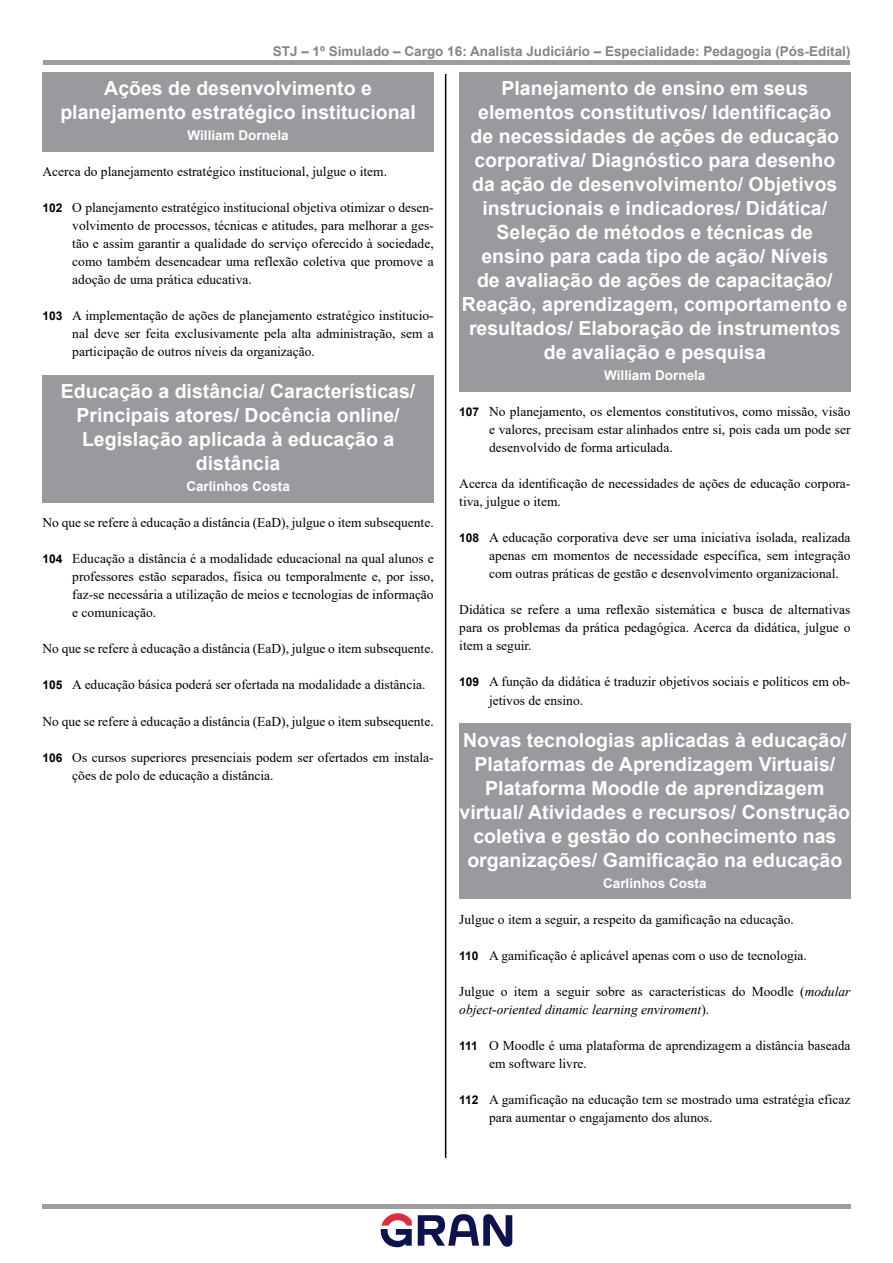
<style>
.page{position:relative;width:893px;height:1263px;background:#fff}
.page>*{position:absolute;margin:0;border:0;box-sizing:border-box;transform-origin:0 0}
.TÍTULO_1_-_PRIMÁRIO__Lei_e_Texto{font:700 19.5px/24px "Arial";color:#fff;text-align:center}
.t1{font:13.5px/18px "Times New Roman";color:#000;text-align:justify}
.t2{font:700 13.5px "Arial";color:#868389}
.TÍTULO_2_-_SECUNDÁRIO{font:700 13.5px "Arial";color:#fff}
.s1{font-family:"Arial";font-weight:700;font-size:12px}
.s2{font-style:italic}
</style>
<div class="page">
<hr style="left:445px;top:74px;width:1px;height:1084px;background:#000">
<div style="left:43px;top:60px;width:807px;height:5px;background:#9d9d9d"></div>
<hr style="left:42px;top:1204px;width:809px;height:4px;background:#9d9d9d">
<svg style="left:381px;top:1213px;width:31px;height:34px"></svg>
<svg style="left:418px;top:1214px;width:94px;height:33px"></svg>
<div style="left:43px;top:73px;width:391px;height:59px;background:#9b999e"></div>
<div style="left:43px;top:122px;width:391px;height:30px;background:#9b999e"></div>
<div style="left:43px;top:376px;width:391px;height:107px;background:#9b999e"></div>
<div style="left:43px;top:473px;width:391px;height:30px;background:#9b999e"></div>
<div style="left:459px;top:73px;width:391px;height:299px;background:#9b999e"></div>
<div style="left:459px;top:362px;width:391px;height:30px;background:#9b999e"></div>
<div style="left:459px;top:724px;width:391px;height:155px;background:#9b999e"></div>
<div style="left:459px;top:869px;width:391px;height:30px;background:#9b999e"></div>
<p class="t2" style="left:273px;top:41px;width:579px">STJ – 1º Simulado – Cargo 16: Analista Judiciário – Especialidade: Pedagogia (Pós-Edital)</p>
<p class="TÍTULO_1_-_PRIMÁRIO__Lei_e_Texto" style="left:60px;top:77px;width:357px">Ações de desenvolvimento e planejamento estratégico institucional</p>
<p class="TÍTULO_2_-_SECUNDÁRIO" style="left:188px;top:126px;width:103px">William Dornela</p>
<p class="t1" style="left:43px;top:162px;width:346px">Acerca do planejamento estratégico institucional, julgue o item.</p>
<p class="t1" style="left:72px;top:198px;width:363px;text-indent:-30px"><span class="s1">102</span> O planejamento estratégico institucional objetiva otimizar o desen&shy;volvimento de processos, técnicas e atitudes, para melhorar a ges&shy;tão e assim garantir a qualidade do serviço oferecido à sociedade, como também desencadear uma reflexão coletiva que promove a adoção de uma prática educativa.</p>
<p class="t1" style="left:72px;top:306px;width:363px;text-indent:-30px"><span class="s1">103</span> A implementação de ações de planejamento estratégico institucio&shy;nal deve ser feita exclusivamente pela alta administração, sem a participação de outros níveis da organização.</p>
<p class="TÍTULO_1_-_PRIMÁRIO__Lei_e_Texto" style="left:61px;top:380px;width:356px">Educação a distância/ Características/<br>Principais atores/ Docência online/<br>Legislação aplicada à educação a distância</p>
<p class="TÍTULO_2_-_SECUNDÁRIO" style="left:186px;top:477px;width:105px">Carlinhos Costa</p>
<p class="t1" style="left:43px;top:513px;width:393px">No que se refere à educação a distância (EaD), julgue o item subsequente.</p>
<p class="t1" style="left:72px;top:549px;width:363px;text-indent:-30px"><span class="s1">104</span> Educação a distância é a modalidade educacional na qual alunos e professores estão separados, física ou temporalmente e, por isso, faz-se necessária a utilização de meios e tecnologias de informação e comunicação.</p>
<p class="t1" style="left:43px;top:639px;width:393px">No que se refere à educação a distância (EaD), julgue o item subsequente.</p>
<p class="t1" style="left:43px;top:675px;width:384px"><span class="s1">105</span> A educação básica poderá ser ofertada na modalidade a distância.</p>
<p class="t1" style="left:43px;top:711px;width:393px">No que se refere à educação a distância (EaD), julgue o item subsequente.</p>
<p class="t1" style="left:72px;top:747px;width:363px;text-indent:-30px"><span class="s1">106</span> Os cursos superiores presenciais podem ser ofertados em instala&shy;ções de polo de educação a distância.</p>
<p class="TÍTULO_1_-_PRIMÁRIO__Lei_e_Texto" style="left:462px;top:77px;width:387px">Planejamento de ensino em seus elementos constitutivos/ Identificação<br>de necessidades de ações de educação corporativa/ Diagnóstico para desenho da ação de desenvolvimento/ Objetivos instrucionais e indicadores/ Didática/ Seleção de métodos e técnicas de<br>ensino para cada tipo de ação/ Níveis<br>de avaliação de ações de capacitação/ Reação, aprendizagem, comportamento e resultados/ Elaboração de instrumentos de avaliação e pesquisa</p>
<p class="TÍTULO_2_-_SECUNDÁRIO" style="left:604px;top:366px;width:103px">William Dornela</p>
<p class="t1" style="left:489px;top:402px;width:363px;text-indent:-30px"><span class="s1">107</span> No planejamento, os elementos constitutivos, como missão, visão e valores, precisam estar alinhados entre si, pois cada um pode ser desenvolvido de forma articulada.</p>
<p class="t1" style="left:459px;top:474px;width:393px">Acerca da identificação de necessidades de ações de educação corpora&shy;tiva, julgue o item.</p>
<p class="t1" style="left:489px;top:528px;width:363px;text-indent:-30px"><span class="s1">108</span> A educação corporativa deve ser uma iniciativa isolada, realizada apenas em momentos de necessidade específica, sem integração com outras práticas de gestão e desenvolvimento organizacional.</p>
<p class="t1" style="left:459px;top:600px;width:393px">Didática se refere a uma reflexão sistemática e busca de alternativas para os problemas da prática pedagógica. Acerca da didática, julgue o item a seguir.</p>
<p class="t1" style="left:489px;top:672px;width:363px;text-indent:-30px"><span class="s1">109</span> A função da didática é traduzir objetivos sociais e políticos em ob&shy;jetivos de ensino.</p>
<p class="TÍTULO_1_-_PRIMÁRIO__Lei_e_Texto" style="left:460px;top:728px;width:392px">Novas tecnologias aplicadas à educação/ Plataformas de Aprendizagem Virtuais/ Plataforma Moodle de aprendizagem virtual/ Atividades e recursos/ Construção coletiva e gestão do conhecimento nas organizações/ Gamificação na educação</p>
<p class="TÍTULO_2_-_SECUNDÁRIO" style="left:603px;top:873px;width:105px">Carlinhos Costa</p>
<p class="t1" style="left:459px;top:909px;width:336px">Julgue o item a seguir, a respeito da gamificação na educação.</p>
<p class="t1" style="left:459px;top:945px;width:349px"><span class="s1">110</span> A gamificação é aplicável apenas com o uso de tecnologia.</p>
<p class="t1" style="left:459px;top:981px;width:393px">Julgue o item a seguir sobre as características do Moodle (<span class="s2">modular object-oriented dinamic learning enviroment</span>).</p>
<p class="t1" style="left:489px;top:1035px;width:363px;text-indent:-30px"><span class="s1">111</span> O Moodle é uma plataforma de aprendizagem a distância baseada em software livre.</p>
<p class="t1" style="left:489px;top:1089px;width:363px;text-indent:-30px"><span class="s1">112</span> A gamificação na educação tem se mostrado uma estratégia eficaz para aumentar o engajamento dos alunos.</p>
</div>
